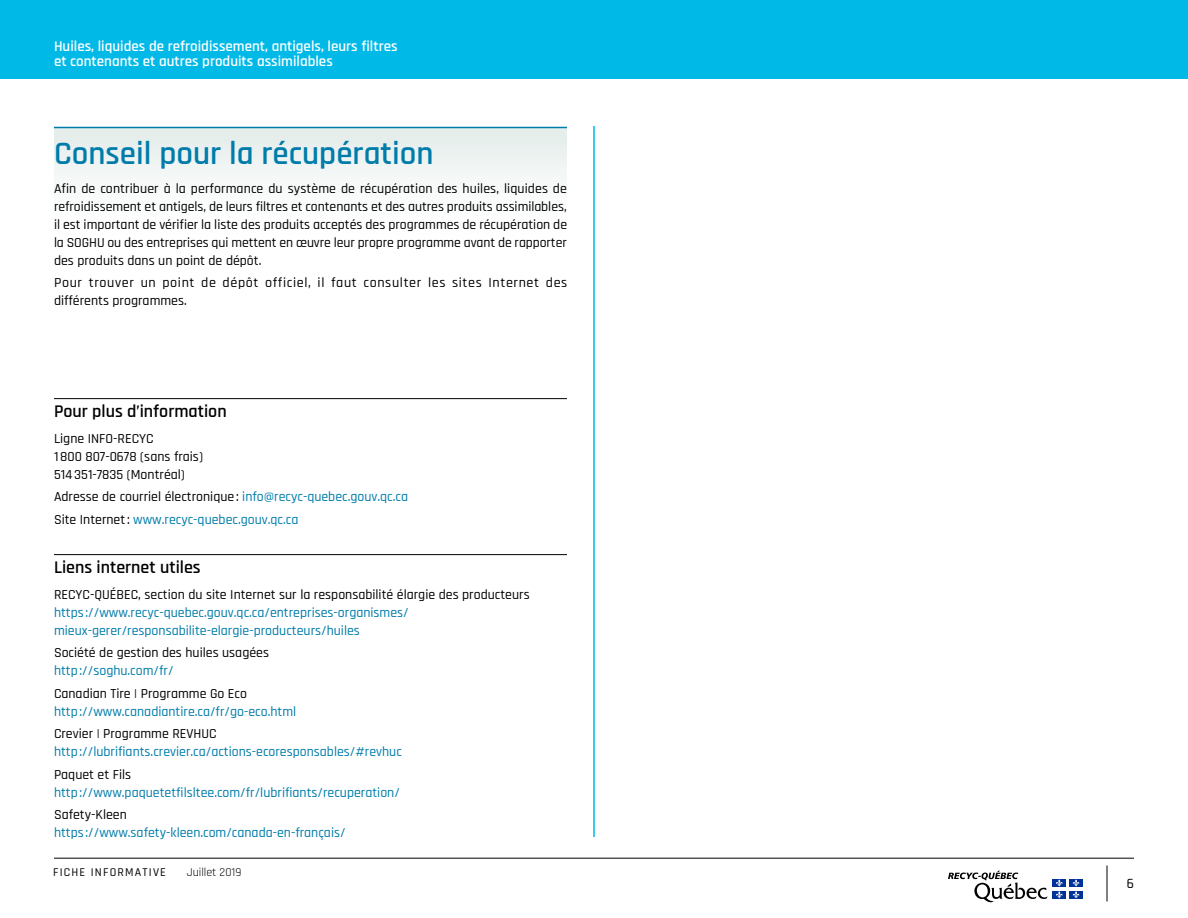
<style>
.page{position:relative;width:1188px;height:918px;background:#fff}
.page>*{position:absolute;margin:0;border:0;box-sizing:border-box;transform-origin:0 0}
.H2_Rule{font:600 33px "Rajdhani";color:#007caa}
.H5{font:600 18px "Rajdhani";color:#000}
.t1{font:600 15px/15px "Rajdhani";color:#fff}
.t2{font:500 14.25px "Rajdhani";color:#000}
.Texte{font:500 13.8px/18px "Rajdhani";color:#000;text-align:justify}
.Texte-2{font:500 13.8px/18px "Rajdhani";color:#007caa}
.Texte-3{font:500 13.8px/18px "Rajdhani";letter-spacing:.045em;color:#000}
.t3{font:500 12px "Rajdhani";letter-spacing:.1em;color:#000}
.t4{font:12px "Rajdhani";color:#000}
.s1{color:#007caa}
.s2{color:#000}
</style>
<div class="page">
<hr style="left:593px;top:126px;width:2px;height:711px;background:#00b9e7">
<svg style="left:948px;top:871px;width:100px;height:31px"></svg>
<div style="left:1053px;top:879px;width:13px;height:8px;background:#039"></div>
<div style="left:1070px;top:879px;width:13px;height:8px;background:#039"></div>
<div style="left:1053px;top:891px;width:13px;height:8px;background:#039"></div>
<svg style="left:1056px;top:879px;width:7px;height:19px"></svg>
<div style="left:1070px;top:891px;width:13px;height:8px;background:#039"></div>
<svg style="left:1073px;top:879px;width:7px;height:19px"></svg>
<hr style="left:1107px;top:866px;width:1px;height:36px;background:#000">
<hr style="left:54px;top:858px;width:1080px;height:1px;background:#000">
<div style="left:0;top:0;width:1188px;height:79px;background:#00b9e7"></div>
<div style="left:54px;top:128px;width:513px;height:135px;background:linear-gradient(to bottom,#e8efed,#fff)"></div>
<hr style="left:54px;top:127px;width:513px;height:1px;background:#007caa">
<hr style="left:54px;top:398px;width:513px;height:1px;background:#000">
<hr style="left:54px;top:554px;width:513px;height:1px;background:#000">
<p class="t1" style="left:54px;top:39px;width:345px">Huiles, liquides de refroidissement, antigels, leurs filtres et contenants et autres produits assimilables</p>
<h2 class="H2_Rule" style="left:54px;top:134px;width:381px">Conseil pour la récupération</h2>
<p class="Texte" style="left:54px;top:180px;width:515px">Afin de contribuer à la performance du système de récupération des huiles, liquides de refroidissement et antigels, de leurs filtres et contenants et des autres produits assimilables, il est important de vérifier la liste des produits acceptés des programmes de récupération de la SOGHU ou des entreprises qui mettent en œuvre leur propre programme avant de rapporter des produits dans un point de dépôt.</p>
<p class="Texte-3" style="left:54px;top:274px;width:515px">Pour trouver un point de dépôt officiel, il faut consulter les sites Internet des différents programmes.</p>
<h5 class="H5" style="left:54px;top:401px;width:174px">Pour plus d’information</h5>
<p class="Texte" style="left:54px;top:430px;width:151px;text-align:left">Ligne INFO-RECYC<br>1800 807-0678 (sans frais)<br>514351-7835 (Montréal)</p>
<p class="Texte" style="left:54px;top:488px;width:356px">Adresse de courriel électronique : <span class="s1">info@recyc-quebec.gouv.qc.ca</span></p>
<p class="Texte-2" style="left:54px;top:511px;width:246px"><span class="s2">Site Internet:</span> www.recyc-quebec.gouv.qc.ca</p>
<h5 class="H5" style="left:54px;top:557px;width:148px">Liens internet utiles</h5>
<p class="Texte" style="left:54px;top:586px;width:477px">RECYC-QUÉBEC, section du site Internet sur la responsabilité élargie des producteurs</p>
<p class="Texte-2" style="left:54px;top:604px;width:356px">https ://www.recyc-quebec.gouv.qc.ca/entreprises-organismes/ mieux-gerer/responsabilite-elargie-producteurs/huiles</p>
<p class="Texte" style="left:54px;top:644px;width:217px">Société de gestion des huiles usagées</p>
<p class="Texte-2" style="left:54px;top:662px;width:121px">http://soghu.com/fr/</p>
<p class="Texte" style="left:54px;top:685px;width:195px">Canadian Tire | Programme Go Eco</p>
<p class="Texte-2" style="left:54px;top:703px;width:244px">http://www.canadiantire.ca/fr/go-eco.html</p>
<p class="Texte" style="left:54px;top:725px;width:164px">Crevier | Programme REVHUC</p>
<p class="Texte-2" style="left:54px;top:743px;width:349px">http://lubrifiants.crevier.ca/actions-ecoresponsables/#revhuc</p>
<p class="Texte" style="left:54px;top:766px;width:79px">Paquet et Fils</p>
<p class="Texte-2" style="left:54px;top:784px;width:347px">http://www.paquetetfilsltee.com/fr/lubrifiants/recuperation/</p>
<p class="Texte" style="left:54px;top:806px;width:74px">Safety-Kleen</p>
<p class="Texte-2" style="left:54px;top:824px;width:293px">https ://www.safety-kleen.com/canada-en-français/</p>
<p class="t3" style="left:53px;top:865px;width:114px">FICHE INFORMATIVE</p>
<p class="t4" style="left:187px;top:866px;width:56px">Juillet 2019</p>
<p class="t2" style="left:1127px;top:875px;width:9px">6</p>
</div>
